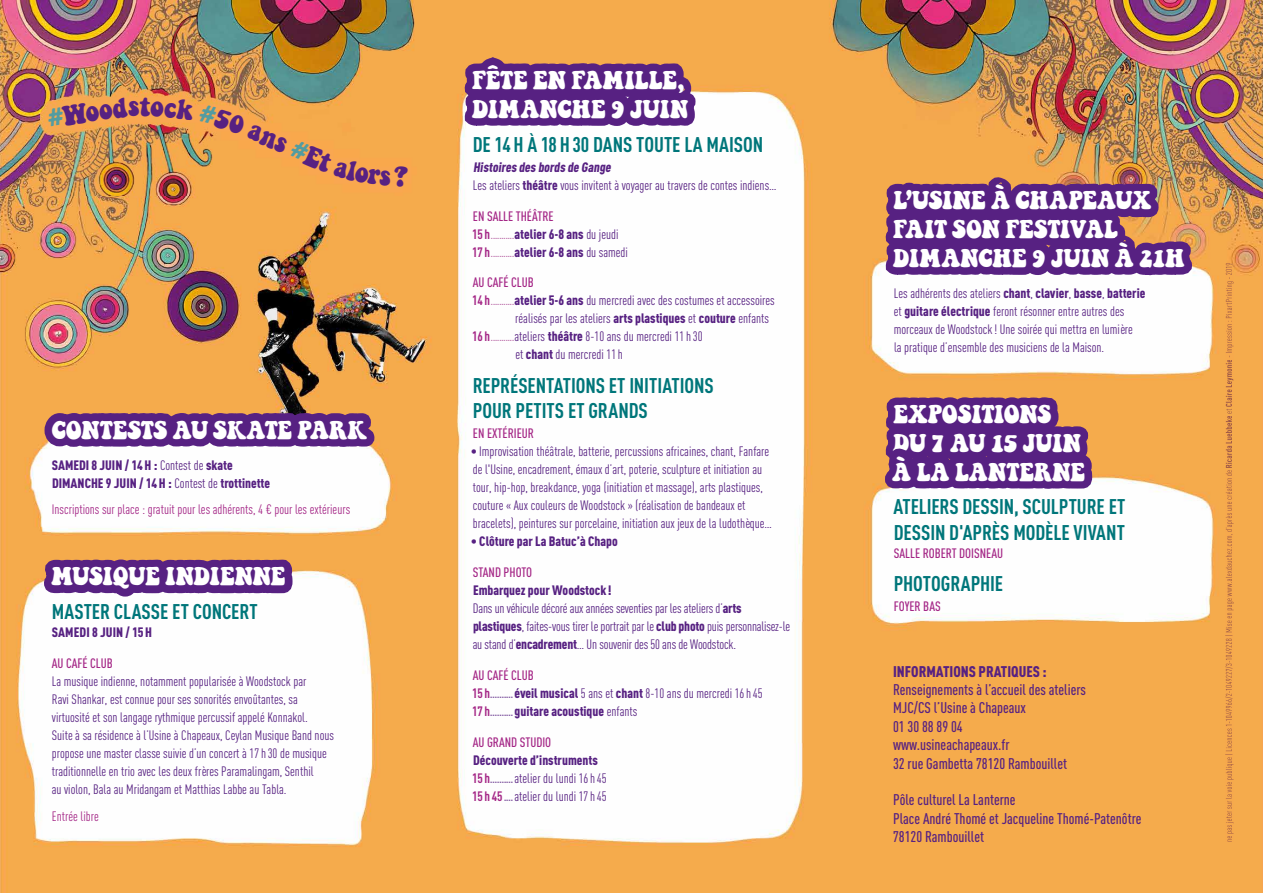
<style>
.page{position:relative;width:1263px;height:893px;background:#fff}
.page>*{position:absolute;margin:0;border:0;box-sizing:border-box;transform-origin:0 0}
.t1{font:24px/28.8px "Keepon Truckin Alex";letter-spacing:.005em;color:#fff}
.t2{font:700 21px/25.2px "DIN Cond";letter-spacing:-.005em;color:#00767a}
.t3{font:500 15.3px/18.3px "DIN Cond";color:#572182}
.t4{font:900 15.3px "DIN Cond";color:#572182}
.t5{font:13.5px/18px "DIN Cond";color:#572182}
.t6{font:900 13.5px/18px "DIN Cond";color:#572182}
.t7{font:500 13.5px "DIN Cond";color:#a42686}
.t8{font:13.5px "DIN Cond";color:#a42686}
.s1{font-weight:400}
.s2{font-weight:900}
.s3{font-weight:500;color:#a42686}
.s4{font-weight:700;color:#a42686}
.s5{font-weight:700;font-size:9px;color:#bc6eaa}
.s6{font-weight:900;font-size:9px;color:#845ca3}
</style>
<div class="page">
<img style="left:0;top:0;width:1263px;height:893px">
<img style="left:872px;top:0;width:332px;height:893px">
<svg style="left:465px;top:0;width:55px;height:893px"></svg>
<svg style="left:492px;top:580px;width:20px;height:313px"></svg>
<svg style="left:512px;top:580px;width:56px;height:313px"></svg>
<svg style="left:641px;top:580px;width:56px;height:313px"></svg>
<svg style="left:570px;top:580px;width:56px;height:313px"></svg>
<svg style="left:451px;top:13px;width:258px;height:567px"></svg>
<img style="left:408px;top:89px;width:8px;height:106px">
<img style="left:1225px;top:470px;width:8px;height:371px">
<img style="left:1226px;top:416px;width:6px;height:52px">
<svg style="left:1226px;top:409px;width:6px;height:7px"></svg>
<img style="left:1226px;top:359px;width:7px;height:48px">
<img style="left:1226px;top:263px;width:7px;height:96px">
<img style="left:30px;top:44px;width:378px;height:849px">
<h1 class="t1" style="left:52px;top:414px;width:316px">CONTESTS AU SKATE PARK</h1>
<p class="t6" style="left:52px;top:455px;width:220px">SAMEDI 8 JUIN / 14 H : <span class="s1">Contest de</span> skate<br>DIMANCHE 9 JUIN / 14 H : <span class="s1">Contest de</span> trottinette</p>
<p class="t8" style="left:52px;top:501px;width:300px">Inscriptions sur place : gratuit pour les adhérents, 4 € pour les extérieurs</p>
<h1 class="t1" style="left:51px;top:561px;width:235px">MUSIQUE INDIENNE</h1>
<h2 class="t2" style="left:52px;top:598px;width:207px">MASTER CLASSE ET CONCERT</h2>
<p class="t6" style="left:52px;top:623px;width:102px">SAMEDI 8 JUIN / 15 H</p>
<p class="t7" style="left:52px;top:655px;width:63px">AU CAFÉ CLUB</p>
<p class="t5" style="left:52px;top:672px;width:284px">La musique indienne, notamment popularisée à Woodstock par<br>Ravi Shankar, est connue pour ses sonorités envoûtantes, sa virtuosité et son langage rythmique percussif appelé Konnakol.<br>Suite à sa résidence à l’Usine à Chapeaux, Ceylan Musique Band nous propose une master classe suivie d’un concert à 17 h 30 de musique traditionnelle en trio avec les deux frères Paramalingam, Senthil<br>au violon, Bala au Mridangam et Matthias Labbe au Tabla.</p>
<p class="t8" style="left:52px;top:808px;width:48px">Entrée libre</p>
<h1 class="t1" style="left:472px;top:65px;width:218px">FÊTE EN FAMILLE,<br>DIMANCHE 9 JUIN</h1>
<h2 class="t2" style="left:473px;top:131px;width:292px">DE 14 H À 18 H 30 DANS TOUTE LA MAISON</h2>
<p class="t5" style="left:473px;top:158px;width:305px"><span class="s2">Histoires des bords de Gange<br></span>Les ateliers <span class="s2">théâtre</span> vous invitent à voyager au travers de contes indiens…</p>
<p class="t6" style="left:472px;top:206px;width:157px"><span class="s3">EN SALLE THÉÂTRE<br></span><span class="s4">15 h</span> <span class="s5">...........</span>atelier 6-8 ans <span class="s1">du jeudi<br></span><span class="s4">17 h</span> <span class="s5">...........</span>atelier 6-8 ans <span class="s1">du samedi</span></p>
<p class="t7" style="left:473px;top:274px;width:63px">AU CAFÉ CLUB</p>
<p class="t5" style="left:472px;top:291px;width:304px"><span class="s4">14 h</span> <span class="s5">...........</span><span class="s2">atelier 5-6 ans</span> du mercredi avec des costumes et accessoires</p>
<p class="t5" style="left:515px;top:309px;width:255px">réalisés par les ateliers <span class="s2">arts plastiques</span> et <span class="s2">couture</span> enfants</p>
<p class="t5" style="left:472px;top:327px;width:232px"><span class="s4">16 h</span> <span class="s5">...........</span>ateliers <span class="s2">théâtre</span> 8-10 ans du mercredi 11 h 30</p>
<p class="t5" style="left:515px;top:345px;width:109px">et <span class="s2">chant</span> du mercredi 11 h</p>
<h2 class="t2" style="left:473px;top:372px;width:242px">REPRÉSENTATIONS ET INITIATIONS<br>POUR PETITS ET GRANDS</h2>
<p class="t7" style="left:473px;top:426px;width:63px">EN EXTÉRIEUR</p>
<p class="t5" style="left:471px;top:442px;width:303px">• Improvisation théâtrale, batterie, percussions africaines, chant, Fanfare de l'Usine, encadrement, émaux d’art, poterie, sculpture et initiation au tour, hip-hop, breakdance, yoga (initiation et massage), arts plastiques , couture « Aux couleurs de Woodstock » (réalisation de bandeaux et bracelets), peintures sur porcelaine, initiation aux jeux de la ludothèque…</p>
<p class="t6" style="left:471px;top:532px;width:149px"><span class="s1">•</span> Clôture par La Batuc’à Chapo</p>
<p class="t7" style="left:473px;top:564px;width:61px">STAND PHOTO</p>
<p class="t5" style="left:473px;top:581px;width:319px"><span class="s2">Embarquez pour Woodstock !<br></span>Dans un véhicule décoré aux années seventies par les ateliers d’<span class="s2">arts plastiques</span>, faites-vous tirer le portrait par le <span class="s2">club photo</span> puis personnalisez-le au stand d’<span class="s2">encadrement</span>… Un souvenir des 50 ans de Woodstock.</p>
<p class="t5" style="left:472px;top:666px;width:292px"><span class="s3">AU CAFÉ CLUB<br></span><span class="s4">15 h</span> <span class="s6">..........</span><span class="s2">éveil musical</span> 5 ans et <span class="s2">chant</span> 8-10 ans du mercredi 16 h 45<br><span class="s4">17 h</span> <span class="s6">..........</span><span class="s2">guitare acoustique</span> enfants</p>
<p class="t7" style="left:473px;top:734px;width:80px">AU GRAND STUDIO</p>
<p class="t5" style="left:472px;top:751px;width:136px"><span class="s2">Découverte d’instruments<br></span><span class="s4">15 h</span> <span class="s6">..........</span>atelier du lundi 16 h 45<br><span class="s4">15 h 45</span> <span class="s6">....</span>atelier du lundi 17 h 45</p>
<h1 class="t1" style="left:893px;top:185px;width:293px">L’USINE À CHAPEAUX<br>FAIT SON FESTIVAL<br>DIMANCHE 9 JUIN À 21H</h1>
<p class="t5" style="left:894px;top:284px;width:253px">Les adhérents des ateliers <span class="s2">chant</span>, <span class="s2">clavier</span>, <span class="s2">basse</span>, <span class="s2">batterie </span>et <span class="s2">guitare électrique</span> feront résonner entre autres des morceaux de Woodstock ! Une soirée qui mettra en lumière<br>la pratique d’ensemble des musiciens de la Maison.</p>
<h1 class="t1" style="left:892px;top:399px;width:194px">EXPOSITIONS<br>DU 7 AU 15 JUIN<br>À LA LANTERNE</h1>
<h2 class="t2" style="left:893px;top:494px;width:234px">ATELIERS DESSIN, SCULPTURE ET<br>DESSIN D'APRÈS MODÈLE VIVANT</h2>
<p class="t7" style="left:894px;top:545px;width:111px">SALLE ROBERT DOISNEAU</p>
<h2 class="t2" style="left:894px;top:571px;width:111px">PHOTOGRAPHIE</h2>
<p class="t7" style="left:894px;top:599px;width:48px">FOYER BAS</p>
<p class="t4" style="left:893px;top:662px;width:155px">INFORMATIONS PRATIQUES :</p>
<p class="t3" style="left:893px;top:680px;width:195px">Renseignements à l’accueil des ateliers<br>MJC/CS l’Usine à Chapeaux<br>01 30 88 89 04<br>www.usineachapeaux.fr<br>32 rue Gambetta 78120 Rambouillet</p>
<p class="t3" style="left:893px;top:790px;width:250px">Pôle culturel La Lanterne<br>Place André Thomé et Jacqueline Thomé-Patenôtre<br>78120 Rambouillet</p>
</div>
